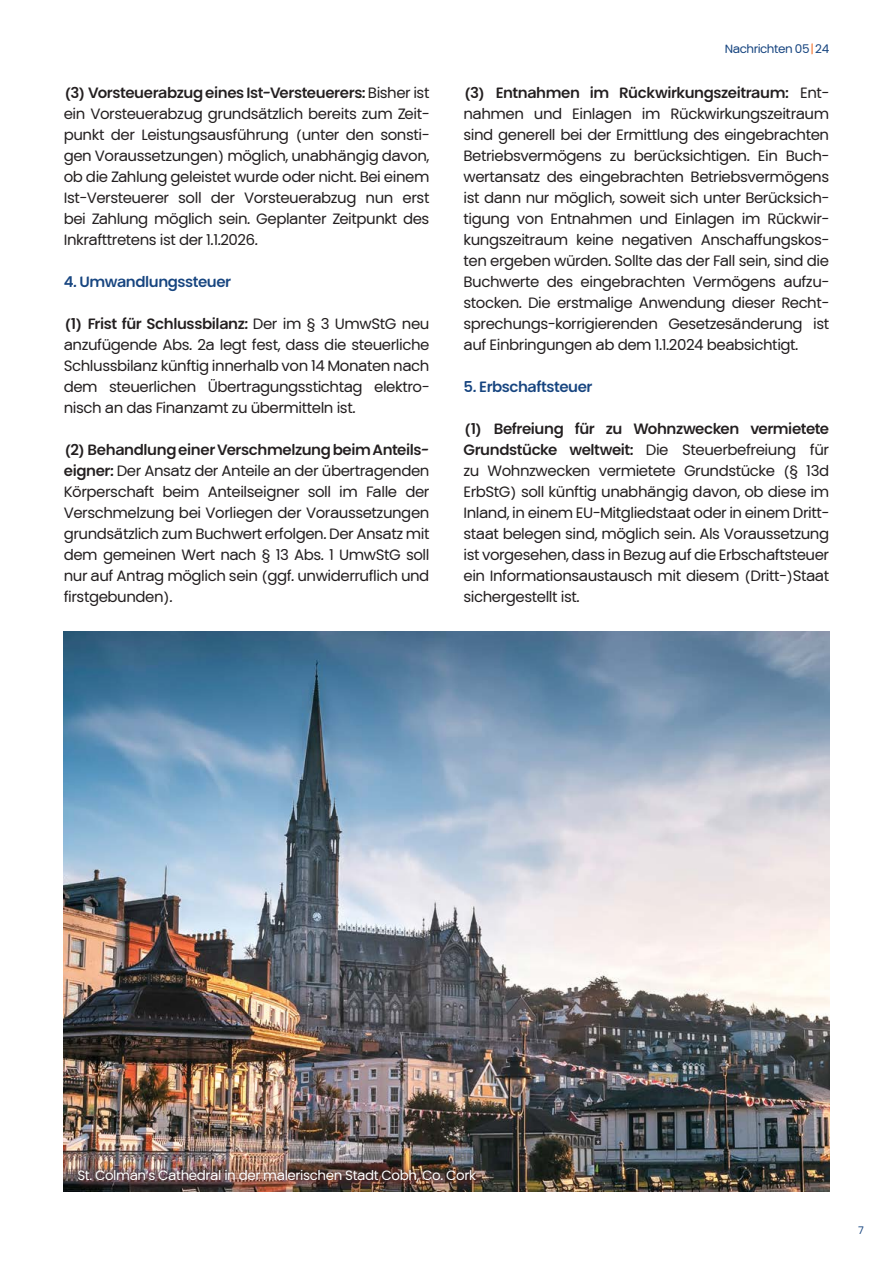
<style>
.page{position:relative;width:893px;height:1263px;background:#fff}
.page>*{position:absolute;margin:0;border:0;box-sizing:border-box;transform-origin:0 0}
.Copy_Fließtext{font:15px/21px "PKF Global Sans";letter-spacing:-.03em;color:#231f20;text-align:justify}
.Zwischentitel_neu{font:700 15px "PKF Global Sans";letter-spacing:-.03em;color:#174580}
.BU{font:13.5px "PKF Global Sans";letter-spacing:-.03em;color:#fff}
.t1{font:12px "PKF Global Sans";letter-spacing:-.04em;color:#174580}
.t2{font:10.5px "PKF Global Sans";color:#174580}
.s1{font-weight:700}
.s2{color:#f37530}
</style>
<div class="page">
<img style="left:64px;top:631px;width:765px;height:560px">
<img style="left:73px;top:1165px;width:413px;height:27px">
<div style="left:75px;top:1166px;width:404px;height:19px;background:#231f20;opacity:.75"></div>
<p class="Copy_Fließtext" style="left:64px;top:82px;width:367px"><span class="s1">(3) Vorsteuerabzug eines Ist-Versteuerers:</span> Bisher ist ein Vorsteuerabzug grundsätzlich bereits zum Zeit&shy;punkt der Leistungsausführung (unter den sonsti&shy;gen Voraussetzungen) möglich, unabhängig davon, ob die Zahlung geleistet wurde oder nicht. Bei einem Ist-Versteuerer soll der Vorsteuerabzug nun erst bei Zahlung möglich sein. Geplanter Zeitpunkt des Inkrafttretens ist der 1.1.2026.</p>
<p class="Zwischentitel_neu" style="left:64px;top:272px;width:169px">4. Umwandlungssteuer</p>
<p class="Copy_Fließtext" style="left:64px;top:313px;width:367px"><span class="s1">(1) Frist für Schlussbilanz:</span> Der im § 3 UmwStG neu anzufügende Abs. 2a legt fest, dass die steuerliche Schlussbilanz künftig innerhalb von 14 Monaten nach dem steuerlichen Übertragungsstichtag elektro&shy;nisch an das Finanzamt zu übermitteln ist.</p>
<p class="Copy_Fließtext" style="left:64px;top:439px;width:367px"><span class="s1">(2) Behandlung einer Verschmelzung beim Anteils&shy;eigner:</span> Der Ansatz der Anteile an der übertragenden Körperschaft beim Anteilseigner soll im Falle der Verschmelzung bei Vorliegen der Voraussetzungen grundsätzlich zum Buchwert erfolgen. Der Ansatz mit dem gemeinen Wert nach § 13 Abs. 1 UmwStG soll nur auf Antrag möglich sein (ggf. unwiderruflich und firstgebunden).</p>
<p class="t1" style="left:725px;top:42px;width:106px">Nachrichten 05<span class="s2">|</span> 24</p>
<p class="Copy_Fließtext" style="left:463px;top:82px;width:367px"><span class="s1">(3) Entnahmen im Rückwirkungszeitraum:</span> Ent&shy;nahmen und Einlagen im Rückwirkungszeitraum sind generell bei der Ermittlung des eingebrachten Betriebsvermögens zu berücksichtigen. Ein Buch&shy;wertansatz des eingebrachten Betriebsvermögens ist dann nur möglich, soweit sich unter Berücksich&shy;tigung von Entnahmen und Einlagen im Rückwir&shy;kungszeitraum keine negativen Anschaffungskos&shy;ten ergeben würden. Sollte das der Fall sein, sind die Buchwerte des eingebrachten Vermögens aufzu&shy;stocken. Die erstmalige Anwendung dieser Recht&shy;sprechungs-korrigierenden Gesetzesänderung ist auf Einbringungen ab dem 1.1.2024 beabsichtigt.</p>
<p class="Zwischentitel_neu" style="left:463px;top:377px;width:130px">5. Erbschaftsteuer</p>
<p class="Copy_Fließtext" style="left:463px;top:418px;width:367px"><span class="s1">(1) Befreiung für zu Wohnzwecken vermietete Grundstücke weltweit:</span> Die Steuerbefreiung für zu Wohnzwecken vermietete Grundstücke (§ 13d ErbStG) soll künftig unabhängig davon, ob diese im Inland, in einem EU-Mitgliedstaat oder in einem Dritt&shy;staat belegen sind, möglich sein. Als Voraussetzung ist vorgesehen, dass in Bezug auf die Erbschaftsteuer ein Informationsaustausch mit diesem (Dritt-)Staat sichergestellt ist.</p>
<p class="BU" style="left:77px;top:1167px;width:400px">St. Colman‘s Cathedral in der malerischen Stadt Cobh, Co. Cork</p>
<p class="t2" style="left:858px;top:1224px;width:7px">7</p>
</div>
